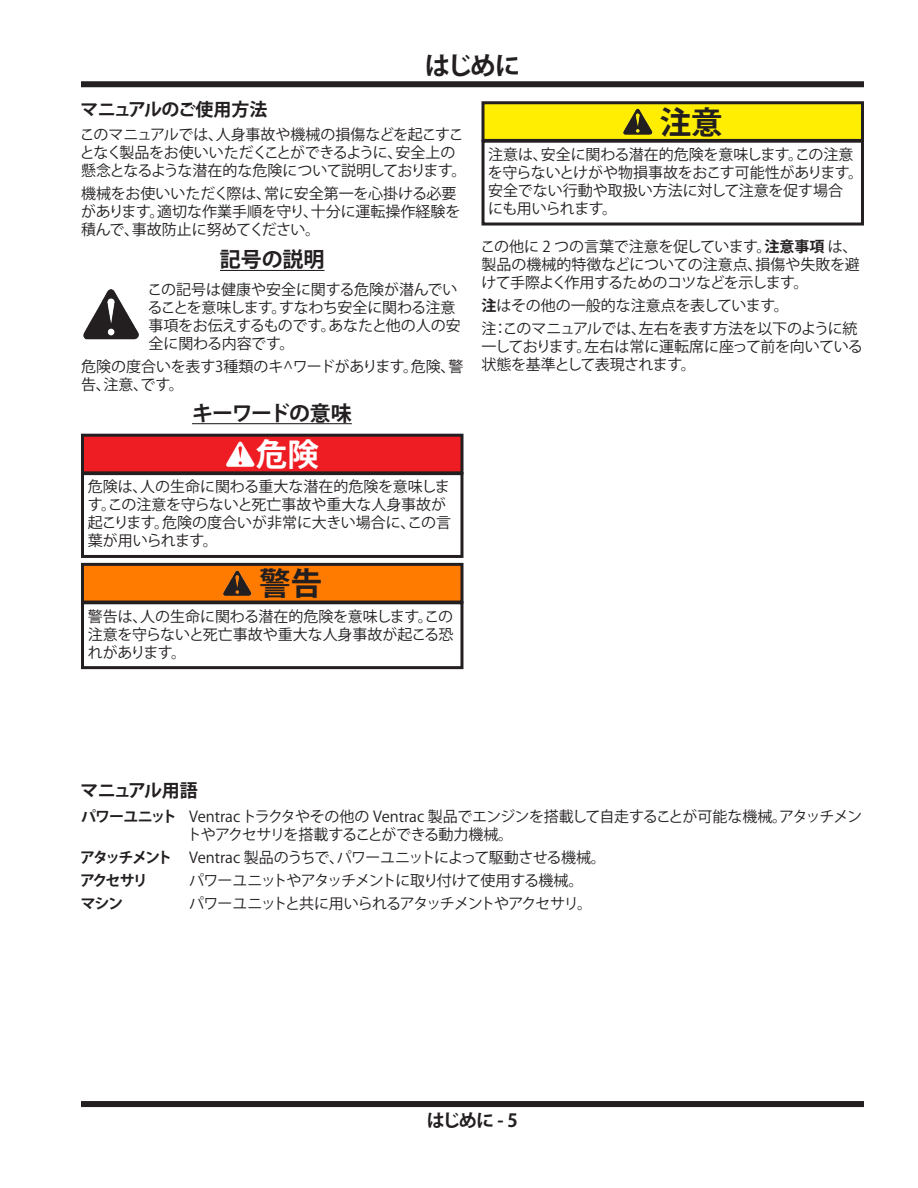
<style>
.page{position:relative;width:918px;height:1188px;background:#fff}
.page>*{position:absolute;margin:0;border:0;box-sizing:border-box;transform-origin:0 0}
.t1{font:700 31.5px "Koz Go Pro";color:#231f20}
.t2{font:700 31.5px "Koz Go Pro";color:#fff}
.t3{font:700 25.5px "Koz Go Pro";color:#231f20}
.t4{font:700 21px "Koz Go Pro";letter-spacing:-.05em;color:#231f20}
.t5{font:700 21px "Koz Go Pro";letter-spacing:-.01em;color:#231f20}
.t6{font:700 18px "Koz Go Pro";letter-spacing:-.04em;color:#231f20}
.t7{font:700 18px "Koz Go Pro";letter-spacing:-.08em;color:#231f20}
.t8{font:15px/18px "Koz Go Pro";letter-spacing:-.02em;color:#231f20}
.t9{font:15px/18px "Koz Go Pro";color:#231f20}
.t10{font:15px/18px "Koz Go Pro";letter-spacing:-.04em;color:#231f20}
.t11{font:15px "Koz Go Pro";letter-spacing:-.07em;color:#231f20}
.t12{font:15px "Koz Go Pro";letter-spacing:-.055em;color:#231f20}
.t13{font:700 15px "Koz Go Pro";color:#231f20}
.s1{font-weight:700}
</style>
<div class="page">
<div style="left:81px;top:81px;width:783px;height:6px;background:#231f20"></div>
<div style="left:81px;top:1101px;width:783px;height:6px;background:#231f20"></div>
<hr style="left:220px;top:270px;width:105px;height:1px;background:#231f20">
<hr style="left:192px;top:423px;width:160px;height:1px;background:#231f20">
<div style="left:81px;top:472px;width:382px;height:86px;border:3px solid #231f20"></div>
<div style="left:81px;top:601px;width:382px;height:68px;border:3px solid #231f20"></div>
<img style="left:83px;top:289px;width:56px;height:51px">
<div style="left:82px;top:435px;width:380px;height:38px;background:#ee1d23"></div>
<img style="left:226px;top:441px;width:29px;height:26px">
<div style="left:81px;top:434px;width:383px;height:40px;border:3px solid #231f20"></div>
<div style="left:82px;top:564px;width:380px;height:38px;background:#ff7b00"></div>
<img style="left:223px;top:570px;width:29px;height:26px">
<div style="left:81px;top:563px;width:383px;height:41px;border:3px solid #231f20"></div>
<div style="left:482px;top:140px;width:382px;height:86px;border:3px solid #231f20"></div>
<div style="left:483px;top:103px;width:380px;height:37px;background:#ffee01"></div>
<img style="left:623px;top:108px;width:30px;height:27px">
<div style="left:482px;top:101px;width:382px;height:41px;border:3px solid #231f20"></div>
<h2 class="t3" style="left:425px;top:49px;width:97px">はじめに</h2>
<p class="t6" style="left:81px;top:98px;width:189px">マニュアルのご使用方法</p>
<p class="t8" style="left:80px;top:126px;width:388px">このマニュアルでは、人身事故や機械の損傷などを起こすことなく製品をお使いいただくことができるように、安全上の懸念となるような潜在的な危険について説明しております。</p>
<p class="t9" style="left:81px;top:185px;width:381px">機械をお使いいただく際は、常に安全第一を心掛ける必要があります。適切な作業手順を守り、十分に運転操作経験を積んで、事故防止に努めてください。</p>
<h3 class="t5" style="left:220px;top:246px;width:106px">記号の説明</h3>
<p class="t8" style="left:147px;top:281px;width:315px">この記号は健康や安全に関する危険が潜んでいることを意味します。すなわち安全に関わる注意事項をお伝えするものです。あなたと他の人の安全に関わる内容です。</p>
<p class="t9" style="left:81px;top:358px;width:384px">危険の度合いを表す3種類のキ^ワードがあります。危険、警告、注意、です。</p>
<h3 class="t4" style="left:192px;top:399px;width:161px">キーワードの意味</h3>
<h1 class="t2" style="left:256px;top:434px;width:64px">危険</h1>
<p class="t9" style="left:88px;top:478px;width:365px">危険は、人の生命に関わる重大な潜在的危険を意味します。この注意を守らないと死亡事故や重大な人身事故が起こります。危険の度合いが非常に大きい場合に、この言葉が用いられます。</p>
<h1 class="t1" style="left:259px;top:563px;width:64px">警告</h1>
<p class="t8" style="left:88px;top:607px;width:367px;text-align:justify">警告は、人の生命に関わる潜在的危険を意味します。この注意を守らないと死亡事故や重大な人身事故が起こる恐れがあります。</p>
<h1 class="t1" style="left:660px;top:102px;width:64px">注意</h1>
<p class="t8" style="left:488px;top:146px;width:377px">注意は、安全に関わる潜在的危険を意味します。この注意を守らないとけがや物損事故をおこす可能性があります。安全でない行動や取扱い方法に対して注意を促す場合<br>にも用いられます。</p>
<p class="t8" style="left:480px;top:238px;width:381px">この他に 2 つの言葉で注意を促しています。<span class="s1">注意事項</span> は、製品の機械的特徴などについての注意点、損傷や失敗を避けて手際よく作用するためのコツなどを示します。</p>
<p class="t8" style="left:482px;top:295px;width:378px;line-height:23px"><span class="s1">注</span>はその他の一般的な注意点を表しています。<br>注：このマニュアルでは、左右を表す方法を以下のように統</p>
<p class="t10" style="left:482px;top:338px;width:383px">一しております。左右は常に運転席に座って前を向いている状態を基準として表現されます。</p>
<p class="t7" style="left:81px;top:779px;width:119px">マニュアル用語</p>
<p class="t8" style="left:187px;top:808px;width:677px;text-indent:-106px"><span class="s1">パワーユニット</span> Ventrac トラクタやその他の Ventrac 製品でエンジンを搭載して自走することが可能な機械。アタッチメントやアクセサリを搭載することができる動力機械。</p>
<p class="t10" style="left:80px;top:847px;width:527px;line-height:23px"><span class="s1">アタッチメント</span> Ventrac 製品のうちで、パワーユニットによって駆動させる機械。<span class="s1">アクセサリ</span></p>
<p class="t12" style="left:189px;top:871px;width:396px">パワーユニットやアタッチメントに取り付けて使用する機械。</p>
<p class="t13" style="left:81px;top:894px;width:44px">マシン</p>
<p class="t11" style="left:189px;top:894px;width:405px">パワーユニットと共に用いられるアタッチメントやアクセサリ。</p>
<p class="t6" style="left:427px;top:1109px;width:93px">はじめに - 5</p>
</div>
